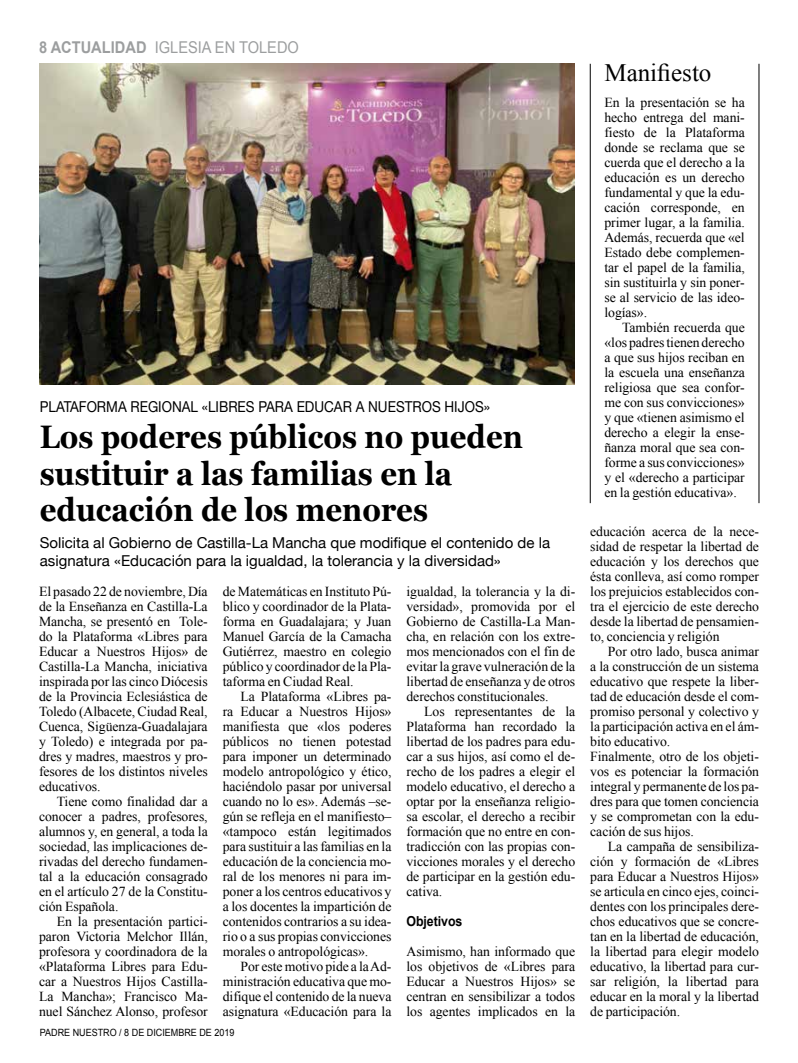
<style>
.page{position:relative;width:798px;height:1063px;background:#fff}
.page>*{position:absolute;margin:0;border:0;box-sizing:border-box;transform-origin:0 0}
.t1{font:700 32.5px/36.2px "Georgia";color:#000;scale:.9 1}
.t2{font:25px "Times New Roman";color:#000}
.t3{font:16.25px "Arial";color:#9c9e9f;scale:.9 1}
.t4{font:15px/17.5px "Helvetica Neue";color:#000}
.t5{font:15px "Helvetica Neue";color:#000;scale:.9 1}
.t6{font:13.75px/15px "Times New Roman";letter-spacing:-.005em;color:#000;text-align:justify}
.t7{font:700 13.75px "Arial";letter-spacing:-.005em;color:#000;scale:.9 1}
.t8{font:10px "Arial";color:#000;scale:.9 1}
.s1{font-weight:700}
</style>
<div class="page">
<hr style="left:589px;top:64px;width:1px;height:439px;background:#000">
<hr style="left:758px;top:64px;width:1px;height:439px;background:#000">
<img style="left:39px;top:64px;width:535px;height:320px">
<p class="t3" style="left:39px;top:37px;width:290px"><span class="s1">8 ACTUALIDAD</span> IGLESIA EN TOLEDO</p>
<p class="t5" style="left:40px;top:396px;width:501px">PLATAFORMA REGIONAL «LIBRES PARA EDUCAR A NUESTROS HIJOS»</p>
<h1 class="t1" style="left:40px;top:417px;width:538px">Los poderes públicos no pueden sustituir a las familias en la educación de los menores</h1>
<p class="t4" style="left:40px;top:535px;width:511px">Solicita al Gobierno de Castilla-La Mancha que modifique el contenido de la asignatura «Educación para la igualdad, la tolerancia y la diversidad»</p>
<p class="t6" style="left:39px;top:584px;width:170px">El pasado 22 de noviembre, Día de la Enseñanza en Castilla-La Mancha, se presentó en Tole&shy;do la Plataforma «Libres para Educar a Nuestros Hijos» de Castilla-La Mancha, iniciativa inspirada por las cinco Diócesis de la Provincia Eclesiástica de Toledo (Albacete, Ciudad Real, Cuenca, Sigüenza-Guadalajara y Toledo) e integrada por pa&shy;dres y madres, maestros y pro&shy;fesores de los distintos niveles educativos.</p>
<p class="t6" style="left:39px;top:794px;width:170px;text-indent:18px">Tiene como finalidad dar a conocer a padres, profesores, alumnos y, en general, a toda la sociedad, las implicaciones de&shy;rivadas del derecho fundamen&shy;tal a la educación consagrado en el artículo 27 de la Constitu&shy;ción Española.</p>
<p class="t6" style="left:39px;top:914px;width:170px;text-indent:18px">En la presentación partici&shy;paron Victoria Melchor Illán, profesora y coordinadora de la «Plataforma Libres para Edu&shy;car a Nuestros Hijos Castilla-La Mancha»; Francisco Ma&shy;nuel Sánchez Alonso, profesor</p>
<p class="t6" style="left:223px;top:584px;width:170px">de Matemáticas en Instituto Pú&shy;blico y coordinador de la Plata&shy;forma en Guadalajara; y Juan Manuel García de la Camacha Gutiérrez, maestro en colegio público y coordinador de la Pla&shy;taforma en Ciudad Real.</p>
<p class="t6" style="left:223px;top:689px;width:170px;text-indent:18px">La Plataforma «Libres pa&shy;ra Educar a Nuestros Hijos» manifiesta que «los poderes públicos no tienen potestad para imponer un determinado modelo antropológico y ético, haciéndolo pasar por universal cuando no lo es». Además –se&shy;gún se refleja en el manifiesto– «tampoco están legitimados para sustituir a las familias en la educación de la conciencia mo&shy;ral de los menores ni para im&shy;poner a los centros educativos y a los docentes la impartición de contenidos contrarios a su idea&shy;rio o a sus propias convicciones morales o antropológicas».</p>
<p class="t6" style="left:223px;top:959px;width:170px;text-indent:18px">Por este motivo pide a la Ad&shy;ministración educativa que mo&shy;difique el contenido de la nueva asignatura «Educación para la</p>
<p class="t8" style="left:40px;top:1026px;width:217px">PADRE NUESTRO / 8 DE DICIEMBRE DE 2019</p>
<p class="t6" style="left:406px;top:584px;width:170px">igualdad, la tolerancia y la di&shy;versidad», promovida por el Gobierno de Castilla-La Man&shy;cha, en relación con los extre&shy;mos mencionados con el fin de evitar la grave vulneración de la libertad de enseñanza y de otros derechos constitucionales.</p>
<p class="t6" style="left:406px;top:704px;width:170px;text-indent:18px">Los representantes de la Plataforma han recordado la libertad de los padres para edu&shy;car a sus hijos, así como el de&shy;recho de los padres a elegir el modelo educativo, el derecho a optar por la enseñanza religio&shy;sa escolar, el derecho a recibir formación que no entre en con&shy;tradicción con las propias con&shy;vicciones morales y el derecho de participar en la gestión edu&shy;cativa.</p>
<p class="t7" style="left:406px;top:912px;width:64px">Objetivos</p>
<p class="t6" style="left:406px;top:944px;width:170px">Asimismo, han informado que los objetivos de «Libres para Educar a Nuestros Hijos» se centran en sensibilizar a todos los agentes implicados en la</p>
<h2 class="t2" style="left:604px;top:56px;width:108px">Manifiesto</h2>
<p class="t6" style="left:604px;top:95px;width:142px">En la presentación se ha hecho entrega del mani&shy;fiesto de la Plataforma donde se reclama que se cuerda que el derecho a la educación es un derecho fundamental y que la edu&shy;cación corresponde, en primer lugar, a la familia.<br>Además, recuerda que «el Estado debe complemen&shy;tar el papel de la familia, sin sustituirla y sin poner&shy;se al servicio de las ideo&shy;logías».</p>
<p class="t6" style="left:604px;top:320px;width:142px;text-indent:18px">También recuerda que «los padres tienen derecho a que sus hijos reciban en la escuela una enseñanza religiosa que sea confor&shy;me con sus convicciones» y que «tienen asimismo el derecho a elegir la ense&shy;ñanza moral que sea con&shy;forme a sus convicciones» y el «derecho a participar en la gestión educativa».</p>
<p class="t6" style="left:590px;top:524px;width:170px">educación acerca de la nece&shy;sidad de respetar la libertad de educación y los derechos que ésta conlleva, así como romper los prejuicios establecidos con&shy;tra el ejercicio de este derecho desde la libertad de pensamien&shy;to, conciencia y religión</p>
<p class="t6" style="left:590px;top:644px;width:170px;text-align:left;text-indent:18px">Por otro lado, busca animar a la construcción de un sistema educativo que respete la liber&shy;tad de educación desde el com&shy;promiso personal y colectivo y la participación activa en el ám&shy;bito educativo.<br>Finalmente, otro de los objeti&shy;vos es potenciar la formación integral y permanente de los pa&shy;dres para que tomen conciencia y se comprometan con la edu&shy;cación de sus hijos.</p>
<p class="t6" style="left:590px;top:839px;width:170px;text-indent:18px">La campaña de sensibiliza&shy;ción y formación de «Libres para Educar a Nuestros Hijos» se articula en cinco ejes, coinci&shy;dentes con los principales dere&shy;chos educativos que se concre&shy;tan en la libertad de educación, la libertad para elegir modelo educativo, la libertad para cur&shy;sar religión, la libertad para educar en la moral y la libertad de participación.</p>
</div>
